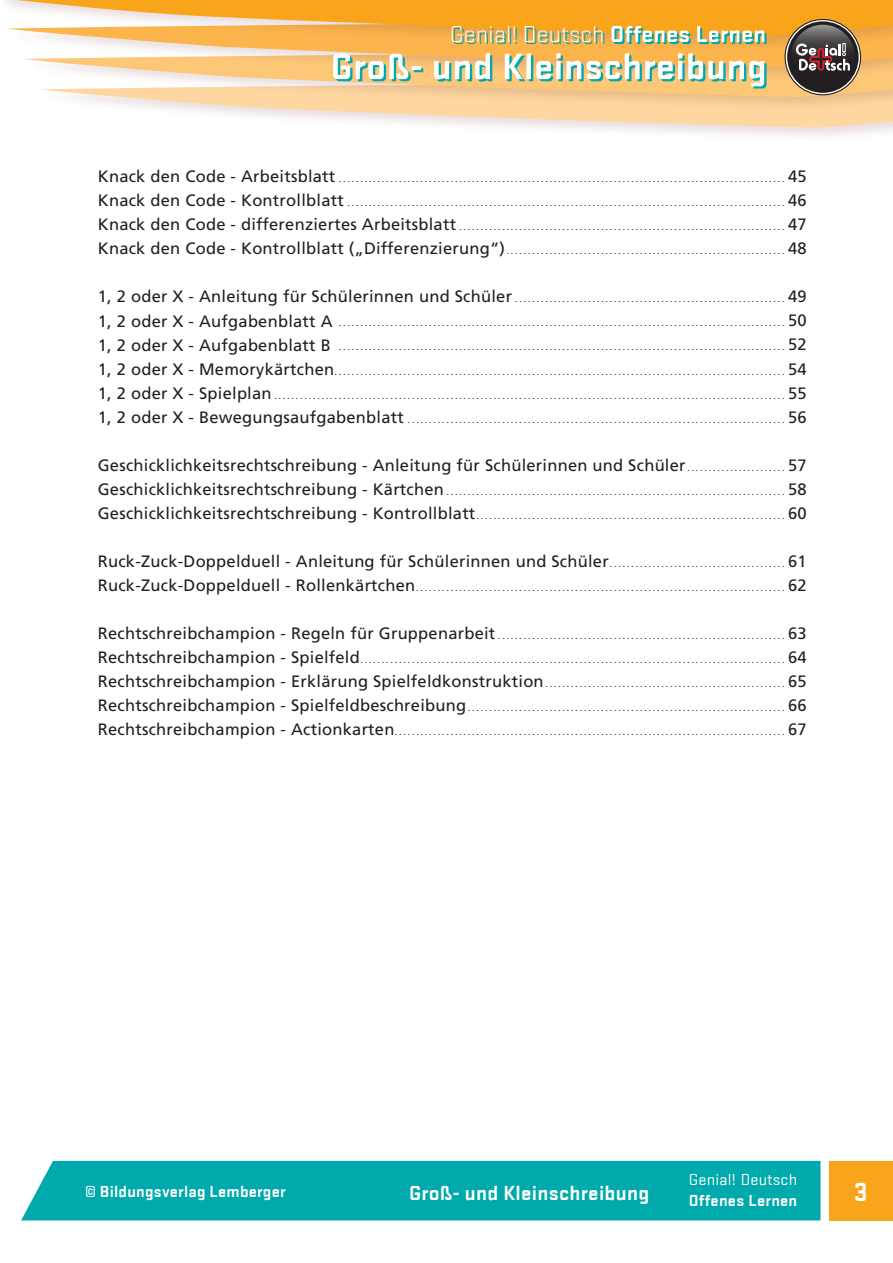
<style>
.page{position:relative;width:893px;height:1263px;background:#fff}
.page>*{position:absolute;margin:0;border:0;box-sizing:border-box;transform-origin:0 0}
.t1{font:700 27px "Stratum No 1";color:#fff}
.t2{font:700 21px "Stratum No 1";letter-spacing:.015em;color:#fff}
.t3{font:16.5px "Frutiger LT Std";letter-spacing:.015em;color:#231f20}
.t4{font:700 16.5px "Stratum No 1";letter-spacing:.015em;color:#fff}
.t5{font:16.5px "Stratum No 1";letter-spacing:.015em;color:#fff}
.t6{font:9px "Frutiger LT Std";color:#231f20}
.s1{font-size:16.5px}
.s2{font-size:9px}
</style>
<div class="page">
<div style="left:829px;top:1161px;width:64px;height:59px;background:#f9a51b"></div>
<div style="left:40px;top:81px;width:853px;height:61px;background:#6e2527;opacity:.15"></div>
<svg style="left:40px;top:112px;width:853px;height:18px"></svg>
<div style="left:23px;top:50px;width:870px;height:62px;background:#6e2527;opacity:.15"></div>
<svg style="left:23px;top:89px;width:870px;height:10px;background:#f4cd9a"></svg>
<svg style="left:5px;top:0;width:888px;height:89px"></svg>
<div style="left:21px;top:1161px;width:799px;height:59px;background:#00a9ab"></div>
<p class="t6" style="left:98px;top:174px;width:710px"><span class="s1">Knack den Code - Arbeitsblatt</span> ........................................................................................................ <span class="s1">45</span></p>
<p class="t6" style="left:98px;top:198px;width:710px"><span class="s1">Knack den Code - Kontrollblatt</span> ...................................................................................................... <span class="s1">46</span></p>
<p class="t6" style="left:98px;top:222px;width:710px"><span class="s1">Knack den Code - differenziertes Arbeitsblatt</span> ............................................................................ <span class="s1">47</span></p>
<p class="t6" style="left:98px;top:246px;width:710px"><span class="s1">Knack den Code - Kontrollblatt („Differenzierung“)</span>................................................................. <span class="s1">48</span></p>
<p class="t6" style="left:98px;top:294px;width:710px"><span class="s1">1, 2 oder X - Anleitung für Schülerinnen und Schüler</span>............................................................... <span class="s1">49</span></p>
<p class="t6" style="left:98px;top:318px;width:710px"><span class="s1">1, 2 oder X - Aufgabenblatt A</span> ........................................................................................................ <span class="s1">50</span></p>
<p class="t6" style="left:98px;top:342px;width:710px"><span class="s1">1, 2 oder X - Aufgabenblatt B</span> ........................................................................................................ <span class="s1">52</span></p>
<p class="t6" style="left:98px;top:366px;width:710px"><span class="s1">1, 2 oder X - Memorykärtchen</span>......................................................................................................... <span class="s1">54</span></p>
<p class="t6" style="left:98px;top:390px;width:710px"><span class="s1">1, 2 oder X - Spielplan</span>....................................................................................................................... <span class="s1">55</span></p>
<p class="t6" style="left:98px;top:414px;width:710px"><span class="s1">1, 2 oder X - Bewegungsaufgabenblatt</span> ........................................................................................ <span class="s1">56</span></p>
<h3 class="t3" style="left:98px;top:455px;width:710px">Geschicklichkeitsrechtschreibung - Anleitung für Schülerinnen und Schüler <span class="s2">. . . . . . . . . . . . . . . . . . . . . . .</span> 57</h3>
<p class="t6" style="left:98px;top:486px;width:710px"><span class="s1">Geschicklichkeitsrechtschreibung - Kärtchen</span>............................................................................... <span class="s1">58</span></p>
<p class="t6" style="left:98px;top:510px;width:710px"><span class="s1">Geschicklichkeitsrechtschreibung - Kontrollblatt</span>........................................................................ <span class="s1">60</span></p>
<h3 class="t3" style="left:98px;top:551px;width:710px">Ruck-Zuck-Doppelduell - Anleitung für Schülerinnen und Schüler<span class="s2">. . . . . . . . . . . . . . . . . . . . . . . . . . . . . . . . . . . . . . . . .</span> 61</h3>
<p class="t6" style="left:98px;top:582px;width:710px"><span class="s1">Ruck-Zuck-Doppelduell - Rollenkärtchen</span>...................................................................................... <span class="s1">62</span></p>
<p class="t6" style="left:98px;top:630px;width:710px"><span class="s1">Rechtschreibchampion - Regeln für Gruppenarbeit</span>................................................................... <span class="s1">63</span></p>
<p class="t6" style="left:98px;top:654px;width:710px"><span class="s1">Rechtschreibchampion - Spielfeld</span>................................................................................................... <span class="s1">64</span></p>
<p class="t6" style="left:98px;top:678px;width:710px"><span class="s1">Rechtschreibchampion - Erklärung Spielfeldkonstruktion</span>........................................................ <span class="s1">65</span></p>
<p class="t6" style="left:98px;top:702px;width:710px"><span class="s1">Rechtschreibchampion - Spielfeldbeschreibung</span>.......................................................................... <span class="s1">66</span></p>
<p class="t6" style="left:98px;top:726px;width:710px"><span class="s1">Rechtschreibchampion - Actionkarten</span>........................................................................................... <span class="s1">67</span></p>
<h3 class="t4" style="left:85px;top:1183px;width:202px">© Bildungsverlag Lemberger</h3>
<h2 class="t2" style="left:409px;top:1181px;width:242px">Groß- und Kleinschreibung</h2>
<h3 class="t5" style="left:689px;top:1171px;width:110px">Genial! Deutsch</h3>
<h3 class="t4" style="left:689px;top:1191px;width:110px">Offenes Lernen</h3>
<h1 class="t1" style="left:854px;top:1176px;width:15px">3</h1>
</div>
